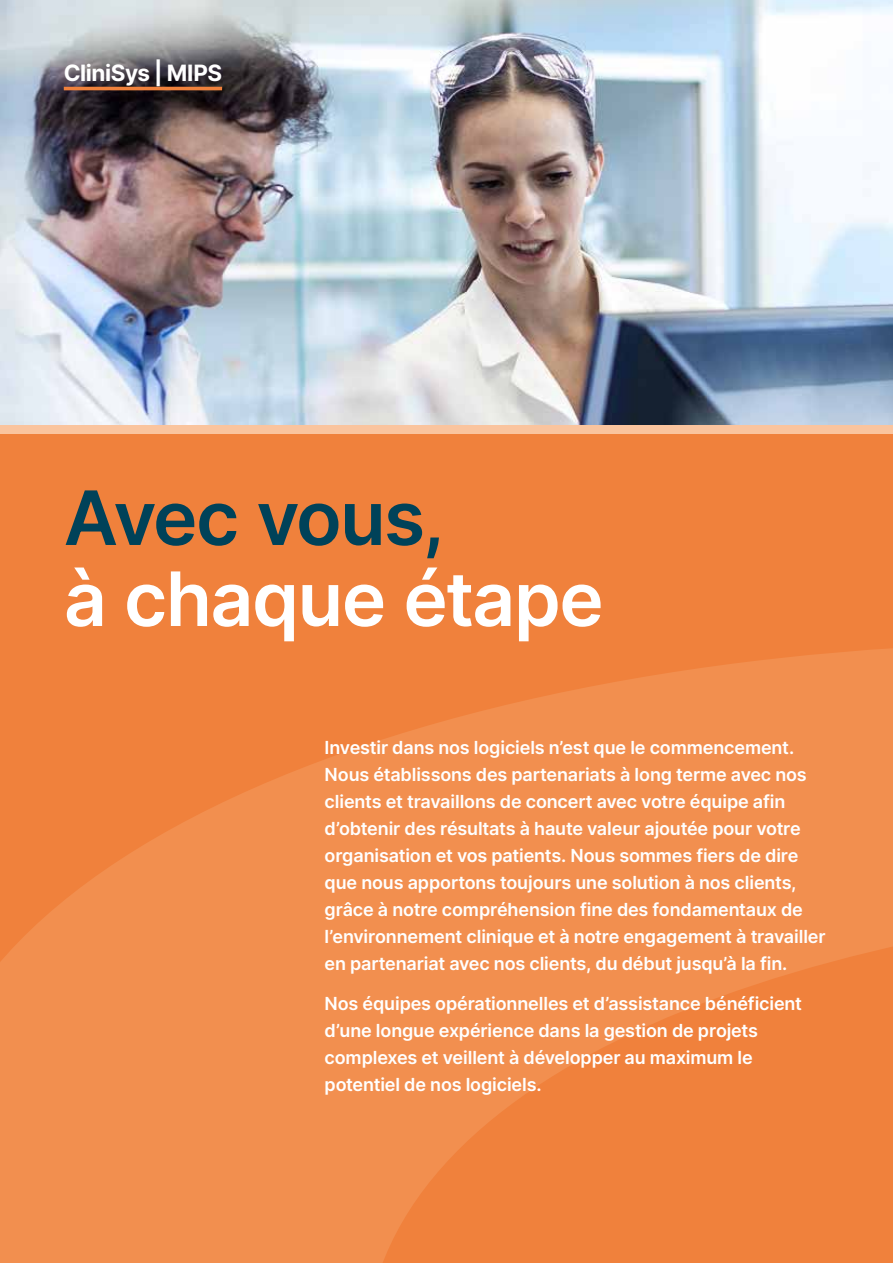
<style>
.page{position:relative;width:893px;height:1263px;background:#fff}
.page>*{position:absolute;margin:0;border:0;box-sizing:border-box;transform-origin:0 0}
.t1{font:75px "Inter";letter-spacing:-.02em;color:#fff}
.t2{font:75px "Inter";letter-spacing:-.035em;color:#004259}
.t3{font:22.5px "Inter";letter-spacing:-.02em;color:#fff}
.t4{font:18px/27px "Inter";letter-spacing:-.01em;color:#fff}
</style>
<div class="page">
<div style="left:0;top:434px;width:893px;height:829px;background:#f0813c"></div>
<svg style="left:0;top:648px;width:893px;height:615px;fill:#f28f4f"></svg>
<img style="left:0;top:0;width:893px;height:425px">
<div style="left:0;top:425px;width:893px;height:9px;background:#fac49e"></div>
<hr style="left:64px;top:87px;width:158px;height:3px;background:#f0813c">
<p class="t3" style="left:64px;top:57px;width:160px">CliniSys | MIPS</p>
<h1 class="t2" style="left:64px;top:463px;width:382px">Avec vous,</h1>
<h1 class="t1" style="left:64px;top:544px;width:541px">à chaque étape</h1>
<p class="t4" style="left:325px;top:733px;width:503px">Investir dans nos logiciels n’est que le commencement.<br>Nous établissons des partenariats à long terme avec nos clients et travaillons de concert avec votre équipe afin d’obtenir des résultats à haute valeur ajoutée pour votre organisation et vos patients. Nous sommes fiers de dire que nous apportons toujours une solution à nos clients, grâce à notre compréhension fine des fondamentaux de l’environnement clinique et à notre engagement à travailler en partenariat avec nos clients, du début jusqu’à la fin.</p>
<p class="t4" style="left:325px;top:989px;width:479px">Nos équipes opérationnelles et d’assistance bénéficient d’une longue expérience dans la gestion de projets complexes et veillent à développer au maximum le potentiel de nos logiciels.</p>
</div>
